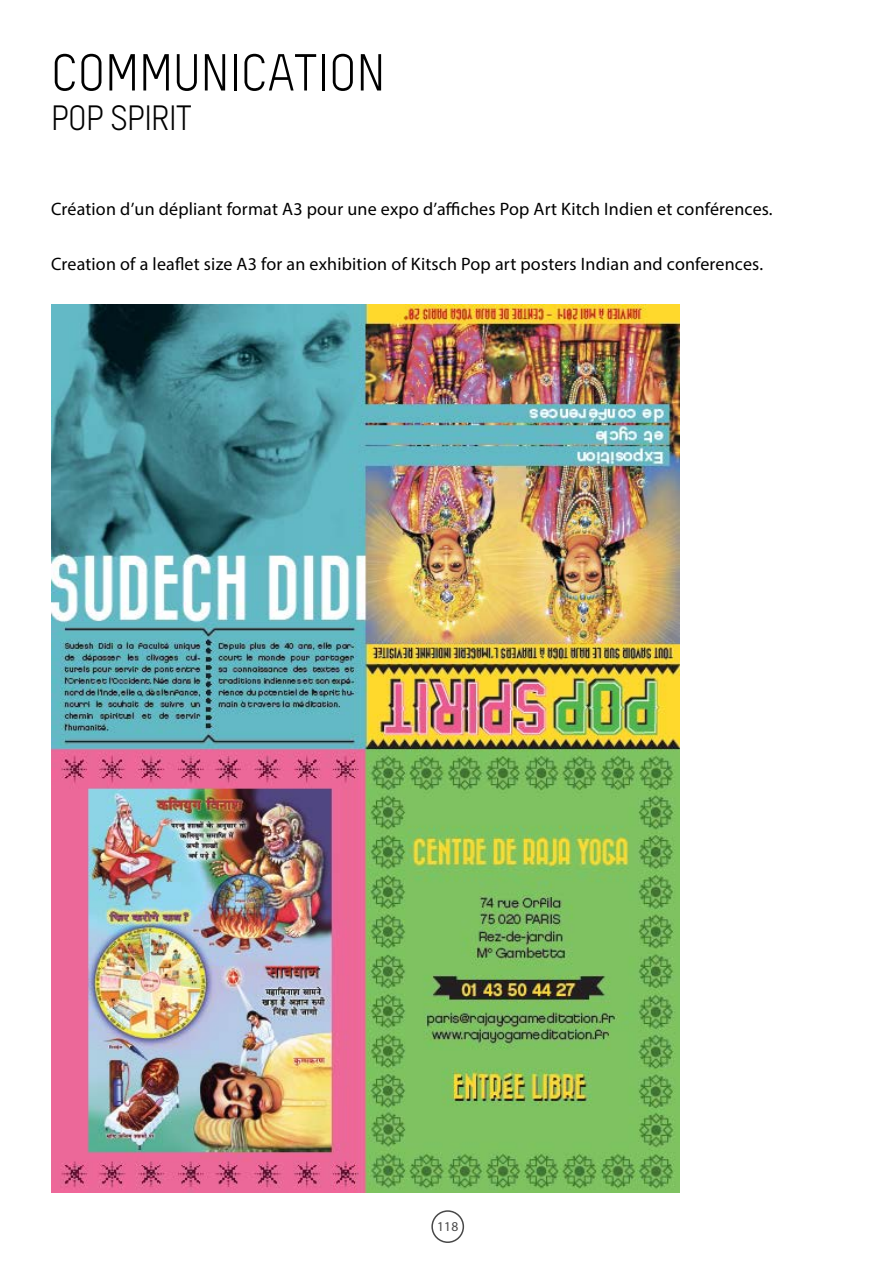
<style>
.page{position:relative;width:893px;height:1263px;background:#fff}
.page>*{position:absolute;margin:0;border:0;box-sizing:border-box;transform-origin:0 0}
.t1{font:51px "TSTARPRO";color:#000}
.t2{font:34.5px "TSTARPRO";letter-spacing:-.025em;color:#000}
.t3{font:18px "Myriad Pro";letter-spacing:.01em;color:#000}
.t4{font:13.5px "Myriad Pro";color:#484848}
</style>
<div class="page">
<div style="left:431px;top:1210px;width:33px;height:33px;border:2px solid #484848;border-radius:50%"></div>
<img style="left:51px;top:304px;width:629px;height:888px">
<h1 class="t1" style="left:51px;top:42px;width:336px">COMMUNICATION</h1>
<h2 class="t2" style="left:51px;top:96px;width:143px">POP SPIRIT</h2>
<p class="t3" style="left:51px;top:198px;width:723px">Création d’un dépliant format A3 pour une expo d’affiches Pop Art Kitch Indien et conférences.</p>
<p class="t3" style="left:51px;top:252px;width:713px">Creation of a leaflet size A3 for an exhibition of Kitsch Pop art posters Indian and conferences.</p>
<p class="t4" style="left:437px;top:1218px;width:23px">118</p>
</div>
